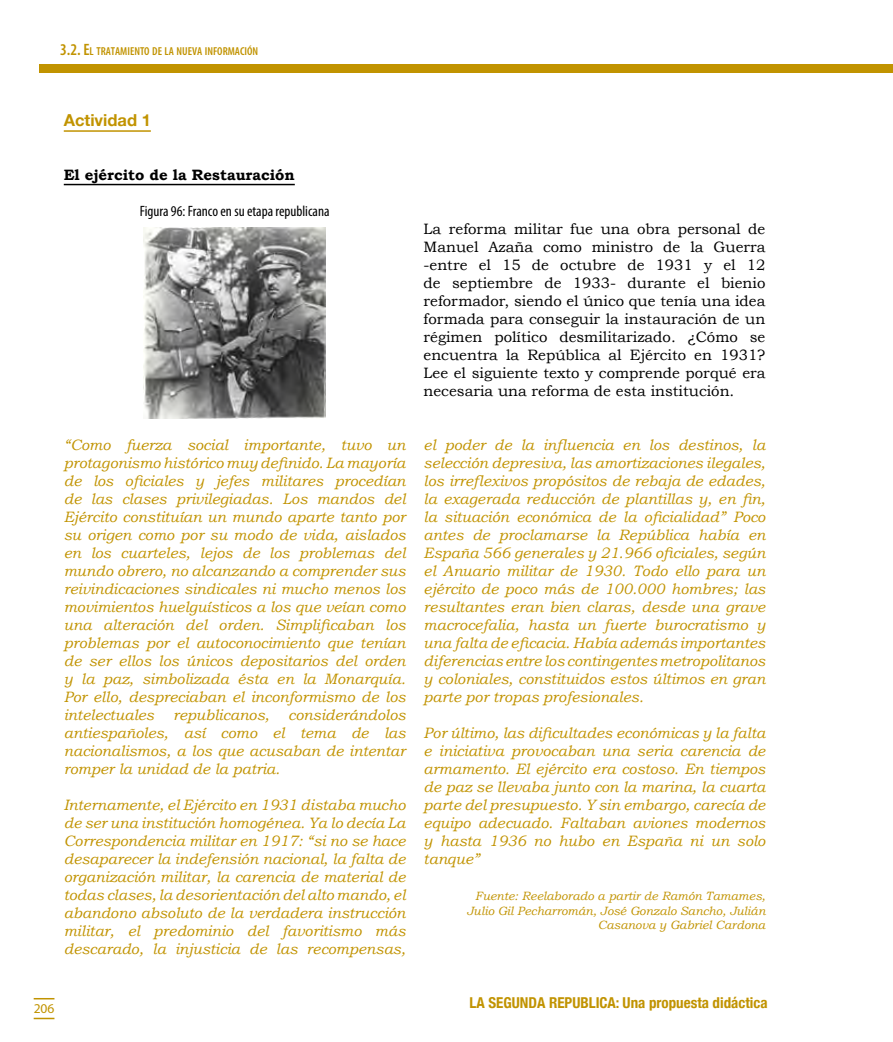
<style>
.page{position:relative;width:893px;height:1042px;background:#fff}
.page>*{position:absolute;margin:0;border:0;box-sizing:border-box;transform-origin:0 0}
.t1{font:700 16.5px "Helvetica Neue";color:#c19300}
.t2{font:italic 15px/18px "Bookman Old Style";color:#c19300;text-align:justify}
.t3{font:15px/18px "Bookman Old Style";color:#000;text-align:justify}
.t4{font:700 condensed 15px "Helvetica Neue";color:#c19300}
.t5{font:condensed 15px "Myriad Pro";color:#000}
.t6{font:700 15px "Bookman Old Style";color:#000}
.t7{font:13.5px "Myriad Pro";color:#c19300}
.t8{font:italic 12px/14.4px "Bookman Old Style";color:#c19300;text-align:right}
.t9{font:600 condensed 11.55px "Myriad Pro";color:#c19300}
.s1{font-size:16.5px}
</style>
<div class="page">
<div style="left:40px;top:65px;width:853px;height:8px;background:#c19300"></div>
<hr style="left:34px;top:1017px;width:20px;height:2px;background:#c19300">
<svg style="left:34px;top:998px;width:20px;height:1px"></svg>
<hr style="left:64px;top:130px;width:87px;height:2px;background:#c19300">
<hr style="left:64px;top:184px;width:231px;height:1px;background:#000">
<img style="left:144px;top:228px;width:182px;height:190px">
<p class="t9" style="left:60px;top:44px;width:198px"><span class="s1">3.2. E</span>L TRATAMIENTO DE LA NUEVA INFORMACIÓN</p>
<p class="t1" style="left:64px;top:110px;width:89px">Actividad 1</p>
<p class="t6" style="left:64px;top:166px;width:232px">El ejército de la Restauración</p>
<p class="t5" style="left:140px;top:202px;width:191px">Figura 96: Franco en su etapa republicana</p>
<p class="t3" style="left:424px;top:220px;width:343px">La reforma militar fue una obra personal de Manuel Azaña como ministro de la Guerra -entre el 15 de octubre de 1931 y el 12 de septiembre de 1933- durante el bienio reformador, siendo el único que tenía una idea formada para conseguir la instauración de un régimen político desmilitarizado. ¿Cómo se encuentra la República al Ejército en 1931?<br>Lee el siguiente texto y comprende porqué era necesaria una reforma de esta institución.</p>
<p class="t2" style="left:64px;top:436px;width:343px">“Como fuerza social importante, tuvo un protagonismo histórico muy definido. La mayoría de los oficiales y jefes militares procedían de las clases privilegiadas. Los mandos del Ejército constituían un mundo aparte tanto por su origen como por su modo de vida, aislados en los cuarteles, lejos de los problemas del mundo obrero, no alcanzando a comprender sus reivindicaciones sindicales ni mucho menos los movimientos huelguísticos a los que veían como una alteración del orden. Simplificaban los problemas por el autoconocimiento que tenían de ser ellos los únicos depositarios del orden y la paz, simbolizada ésta en la Monarquía.<br>Por ello, despreciaban el inconformismo de los intelectuales</p>
<p class="t2" style="left:64px;top:706px;width:343px;text-indent:224px">considerándolos antiespañoles, así como el tema de las nacionalismos, a los que acusaban de intentar romper la unidad de la patria.</p>
<p class="t2" style="left:64px;top:796px;width:343px">Internamente, el Ejército en 1931 distaba mucho de ser una institución homogénea. Ya lo decía La Correspondencia militar en 1917: “si no se hace desaparecer la indefensión nacional, la falta de organización militar, la carencia de material de todas clases, la desorientación del alto mando, el abandono absoluto de la verdadera instrucción militar, el predominio del favoritismo más descarado, la injusticia de las recompensas,</p>
<p class="t2" style="left:173px;top:706px;width:98px">republicanos,</p>
<p class="t7" style="left:34px;top:1000px;width:22px">206</p>
<p class="t2" style="left:424px;top:436px;width:343px">el poder de la influencia en los destinos, la selección depresiva, las amortizaciones ilegales, los irreflexivos propósitos de rebaja de edades, la exagerada reducción de plantillas y, en fin, la situación económica de la oficialidad” Poco antes de proclamarse la República había en España 566 generales y 21.966 oficiales, según el Anuario militar de 1930. Todo ello para un ejército de poco más de 100.000 hombres; las resultantes eran bien claras, desde una grave macrocefalia, hasta un fuerte burocratismo y una falta de eficacia. Había además importantes diferencias entre los contingentes metropolitanos y coloniales, constituidos estos últimos en gran parte por tropas profesionales.</p>
<p class="t2" style="left:424px;top:724px;width:343px">Por último, las dificultades económicas y la falta e iniciativa provocaban una seria carencia de armamento. El ejército era costoso. En tiempos de paz se llevaba junto con la marina, la cuarta parte del presupuesto. Y sin embargo, carecía de equipo adecuado. Faltaban aviones modernos y hasta 1936 no hubo en España ni un solo tanque”</p>
<p class="t8" style="left:467px;top:889px;width:300px">Fuente: Reelaborado a partir de Ramón Tamames,<br>Julio Gil Pecharromán, José Gonzalo Sancho, Julián<br>Casanova y Gabriel Cardona</p>
<p class="t4" style="left:470px;top:994px;width:299px">LA SEGUNDA REPUBLICA: Una propuesta didáctica</p>
</div>
